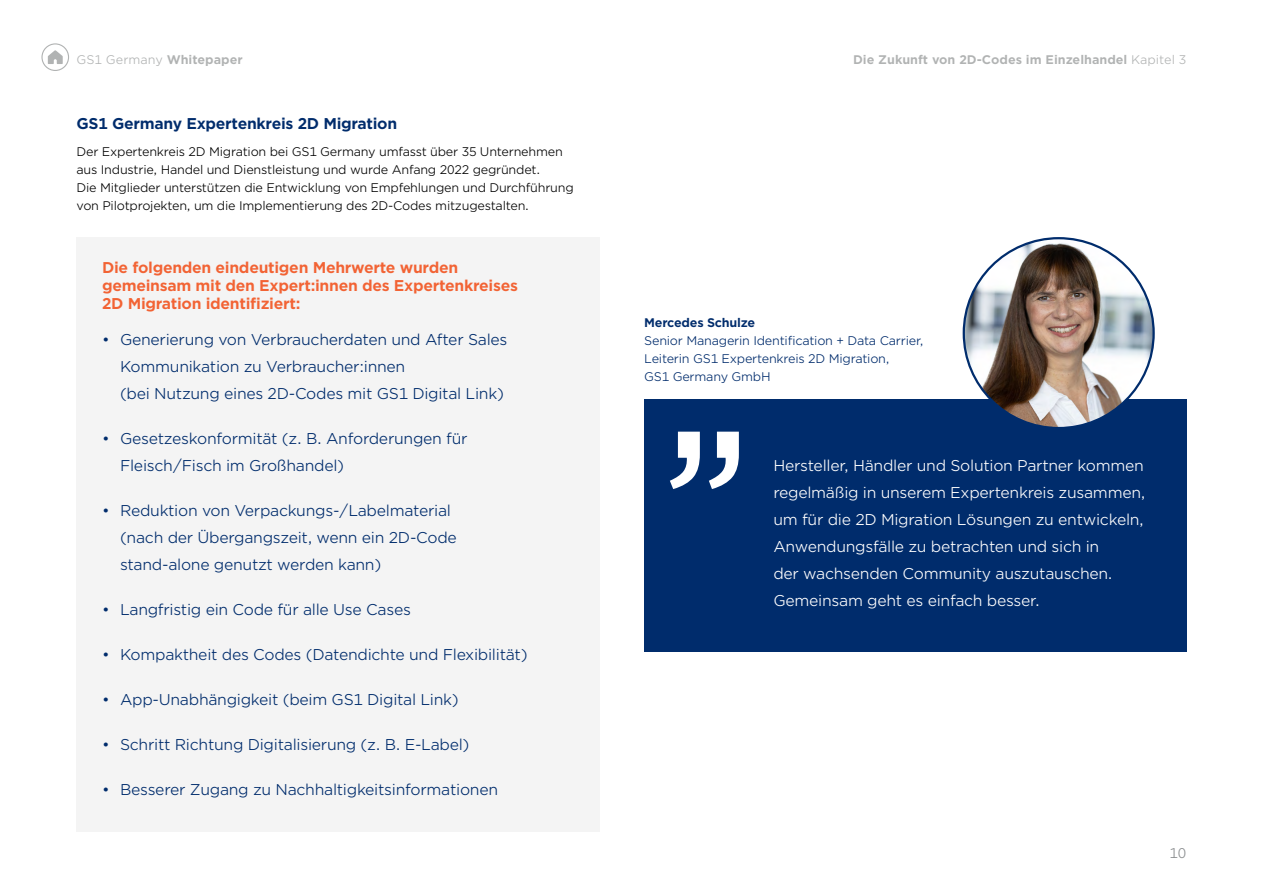
<style>
.page{position:relative;width:1263px;height:893px;background:#fff}
.page>*{position:absolute;margin:0;border:0;box-sizing:border-box;transform-origin:0 0}
.t1{font:15px/27px "Gotham Office";letter-spacing:-.02em;color:#002c6c}
.t2{font:15px/27px "Gotham Office";letter-spacing:-.02em;color:#fff}
.t3{font:700 15px/18px "Gotham Office";letter-spacing:-.02em;color:#f26334}
.t4{font:700 15px "Gotham Office";letter-spacing:-.02em;color:#002c6c}
.t5{font:13.5px "Gotham Office";color:#888b8d}
.t6{font:12px/18px "Gotham Office";letter-spacing:-.02em;color:#000}
.t7{font:12px/18px "Gotham Office";letter-spacing:-.02em;color:#002c6c}
.t8{font:700 12px "Gotham Office";color:#b1b3b3}
.t9{font:12px "Gotham Office";color:#b1b3b3}
.t10{font:700 12px "Gotham Office";letter-spacing:-.02em;color:#002c6c}
.s1{font-weight:700}
.s2{font-weight:400}
</style>
<div class="page">
<svg style="left:48px;top:50px;width:15px;height:14px"></svg>
<div style="left:41px;top:43px;width:28px;height:28px;border:1px solid #b1b3b3;border-radius:50%"></div>
<div style="left:644px;top:399px;width:542px;height:252px;background:#002c6c"></div>
<div style="left:77px;top:237px;width:523px;height:594px;background:#f4f4f4"></div>
<img style="left:964px;top:238px;width:190px;height:190px;border-radius:95px">
<svg style="left:670px;top:432px;width:69px;height:57px"></svg>
<p class="t9" style="left:77px;top:51px;width:168px">GS1 Germany <span class="s1">Whitepaper</span></p>
<p class="t4" style="left:77px;top:113px;width:322px">GS1 Germany Expertenkreis 2D Migration</p>
<p class="t6" style="left:77px;top:142px;width:499px">Der Expertenkreis 2D Migration bei GS1 Germany umfasst über 35 Unternehmen aus Industrie, Handel und Dienstleistung und wurde Anfang 2022 gegründet.<br>Die Mitglieder unterstützen die Entwicklung von Empfehlungen und Durchführung von Pilotprojekten, um die Implementierung des 2D-Codes mitzugestalten.</p>
<p class="t3" style="left:102px;top:258px;width:417px">Die folgenden eindeutigen Mehrwerte wurden gemeinsam mit den Expert:innen des Expertenkreises<br>2D Migration identifiziert:</p>
<p class="t1" style="left:120px;top:326px;width:389px;text-indent:-18px">• Generierung von Verbraucherdaten und After Sales<br>Kommunikation zu Verbraucher:innen<br>(bei Nutzung eines 2D-Codes mit GS1 Digital Link)</p>
<p class="t1" style="left:120px;top:425px;width:349px;text-indent:-18px">• Gesetzeskonformität (z. B. Anforderungen für<br>Fleisch/Fisch im Großhandel)</p>
<p class="t1" style="left:120px;top:497px;width:338px;text-indent:-18px">• Reduktion von Verpackungs-/Labelmaterial (nach der Übergangszeit, wenn ein 2D-Code stand-alone genutzt werden kann)</p>
<p class="t1" style="left:102px;top:596px;width:310px">• Langfristig ein Code für alle Use Cases</p>
<p class="t1" style="left:102px;top:641px;width:427px">• Kompaktheit des Codes (Datendichte und Flexibilität)</p>
<p class="t1" style="left:102px;top:686px;width:358px">• App-Unabhängigkeit (beim GS1 Digital Link)</p>
<p class="t1" style="left:102px;top:731px;width:369px">• Schritt Richtung Digitalisierung (z. B. E-Label)</p>
<p class="t1" style="left:102px;top:776px;width:398px">• Besserer Zugang zu Nachhaltigkeitsinformationen</p>
<p class="t8" style="left:853px;top:51px;width:335px">Die Zukunft von 2D-Codes im Einzelhandel <span class="s2">Kapitel 3</span></p>
<p class="t10" style="left:644px;top:314px;width:112px">Mercedes Schulze</p>
<p class="t7" style="left:644px;top:331px;width:281px">Senior Managerin Identification + Data Carrier,<br>Leiterin GS1 Expertenkreis 2D Migration,<br>GS1 Germany GmbH</p>
<p class="t2" style="left:773px;top:452px;width:374px">Hersteller, Händler und Solution Partner kommen regelmäßig in unserem Expertenkreis zusammen, um für die 2D Migration Lösungen zu entwickeln, Anwendungsfälle zu betrachten und sich in<br>der wachsenden Community auszutauschen.<br>Gemeinsam geht es einfach besser.</p>
<p class="t5" style="left:1169px;top:844px;width:19px">10</p>
</div>
